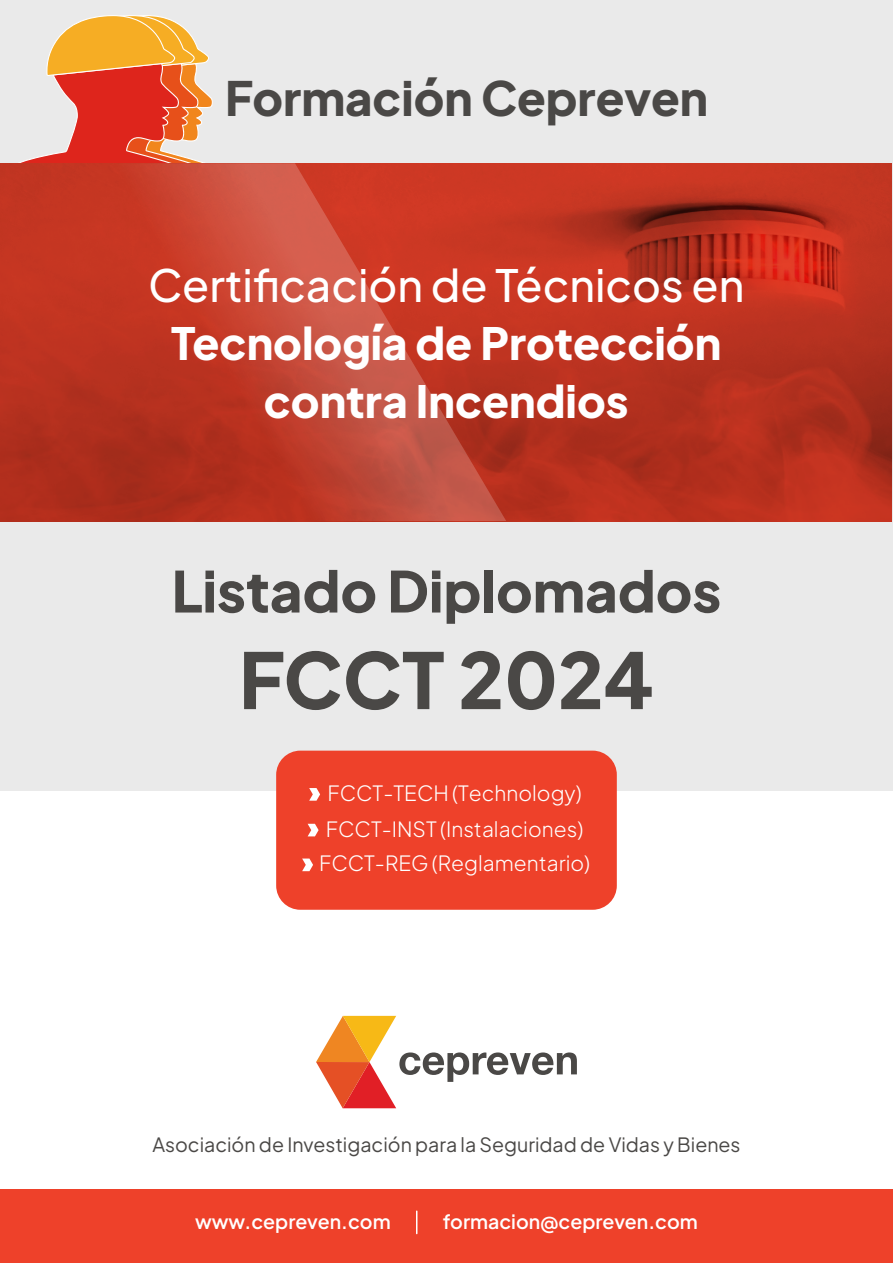
<style>
.page{position:relative;width:893px;height:1263px;background:#fff}
.page>*{position:absolute;margin:0;border:0;box-sizing:border-box;transform-origin:0 0}
.t1{font:800 76.95px "Plus Jakarta Sans";color:#4a4846}
.t2{font:800 56.25px "Plus Jakarta Sans";color:#4a4846}
.t3{font:800 47.1px "Plus Jakarta Sans";color:#4a4846}
.t4{font:800 44.25px/58.2px "Plus Jakarta Sans";color:#fff;text-align:center}
.t5{font:500 44.25px "Plus Jakarta Sans";color:#fff}
.t6{font:300 20.85px/35.2px "Plus Jakarta Sans";color:#fff;text-align:center}
.t7{font:19.65px "Plus Jakarta Sans";color:#4a4846}
.t8{font:600 19.65px "Plus Jakarta Sans";color:#fff}
</style>
<div class="page">
<div style="left:0;top:1190px;width:893px;height:73px;background:#ee412a"></div>
<div style="left:0;top:0;width:893px;height:790px;background:#eaeaea"></div>
<svg style="left:19px;top:15px;width:194px;height:148px"></svg>
<img style="left:506px;top:163px;width:386px;height:358px">
<svg style="left:1px;top:163px;width:505px;height:358px;background:#c13d2b"></svg>
<svg style="left:316px;top:1016px;width:261px;height:92px"></svg>
<div style="left:276px;top:751px;width:341px;height:159px;background:#ee412a;border-radius:24px"></div>
<svg style="left:309px;top:788px;width:11px;height:13px"></svg>
<svg style="left:308px;top:824px;width:11px;height:12px"></svg>
<svg style="left:302px;top:858px;width:11px;height:13px"></svg>
<svg style="left:416px;top:1211px;width:1px;height:22px"></svg>
<h3 class="t3" style="left:225px;top:60px;width:484px">Formación Cepreven</h3>
<h3 class="t5" style="left:148px;top:250px;width:598px">Certificación de Técnicos en</h3>
<h3 class="t4" style="left:171px;top:310px;width:552px">Tecnología de Protección contra Incendios</h3>
<h2 class="t2" style="left:172px;top:546px;width:551px">Listado Diplomados</h2>
<h1 class="t1" style="left:239px;top:618px;width:416px">FCCT 2024</h1>
<p class="t6" style="left:319px;top:773px;width:273px">FCCT-TECH (Technology)<br>FCCT-INST (Instalaciones)<br>FCCT-REG (Reglamentario)</p>
<p class="t7" style="left:152px;top:1128px;width:590px">Asociación de Investigación para la Seguridad de Vidas y Bienes</p>
<p class="t8" style="left:195px;top:1205px;width:197px">www.cepreven.com</p>
<p class="t8" style="left:443px;top:1205px;width:257px">formacion@cepreven.com</p>
</div>
